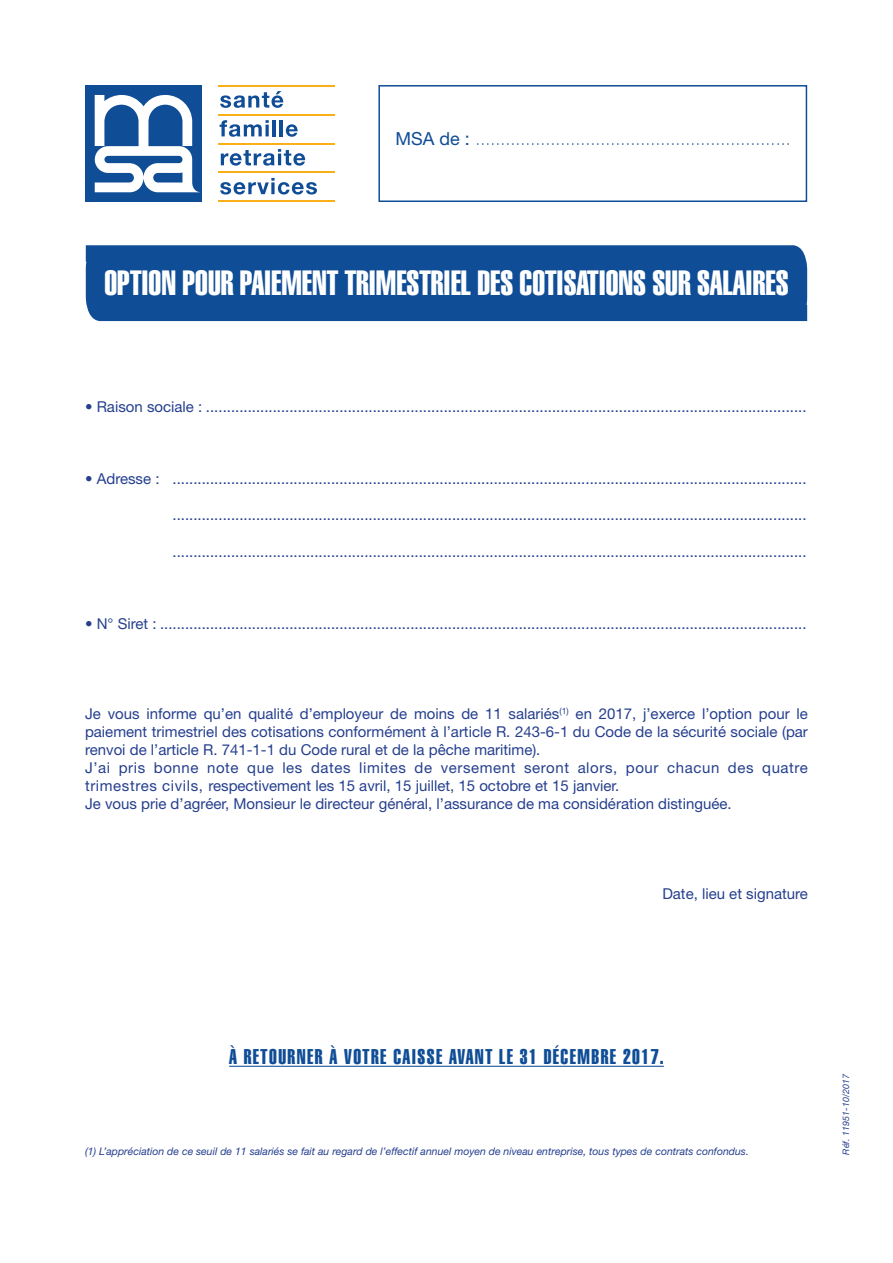
<style>
.page{position:relative;width:893px;height:1263px;background:#fff}
.page>*{position:absolute;margin:0;border:0;box-sizing:border-box;transform-origin:0 0}
.t1{font:34.5px "Helvetica LT Std Extra Comp";color:#fff}
.t2{font:21px "Helvetica LT Std Extra Comp";letter-spacing:.07em;color:#0f4d96}
.t3{font:100 18px "Helvetica Neue";color:#0f4d96}
.t4{font:15px/18px "Helvetica Neue";color:#253f8e;text-align:justify}
.t5{font:15px/18px "Helvetica Neue";letter-spacing:.04em;color:#253f8e}
.t6{font:italic 10.5px "Helvetica Neue";color:#253f8e}
.t7{font:italic 9px "Helvetica Neue";color:#253f8e}
.s1{font-weight:400}
</style>
<div class="page">
<div style="left:86px;top:245px;width:721px;height:76px;background:#0f4d96"></div>
<svg style="left:220px;top:91px;width:63px;height:17px"></svg>
<svg style="left:220px;top:120px;width:49px;height:17px"></svg>
<svg style="left:265px;top:125px;width:4px;height:11px"></svg>
<hr style="left:272px;top:120px;width:4px;height:16px;background:#0f4d96">
<hr style="left:279px;top:120px;width:4px;height:16px;background:#0f4d96">
<svg style="left:286px;top:124px;width:12px;height:13px"></svg>
<svg style="left:221px;top:149px;width:84px;height:17px"></svg>
<svg style="left:220px;top:178px;width:97px;height:17px"></svg>
<hr style="left:218px;top:85px;width:116px;height:1px;background:#faaf18">
<hr style="left:218px;top:114px;width:116px;height:1px;background:#faaf18">
<hr style="left:218px;top:143px;width:116px;height:1px;background:#faaf18">
<hr style="left:218px;top:172px;width:116px;height:1px;background:#faaf18">
<hr style="left:218px;top:201px;width:116px;height:1px;background:#faaf18">
<div style="left:85px;top:85px;width:117px;height:117px;background:#0f4d96"></div>
<svg style="left:95px;top:95px;width:104px;height:97px"></svg>
<hr style="left:229px;top:1066px;width:435px;height:1px;background:#0f4d96">
<div style="left:378px;top:85px;width:429px;height:117px;border:2px solid #0f4d96"></div>
<p class="t3" style="left:395px;top:128px;width:397px"><span class="s1">MSA de :</span> ...............................................................</p>
<p class="t1" style="left:105px;top:262px;width:685px">OPTION POUR PAIEMENT TRIMESTRIEL DES COTISATIONS SUR SALAIRES</p>
<p class="t4" style="left:85px;top:398px;width:723px">• Raison sociale : ................................................................................................................................................</p>
<p class="t4" style="left:85px;top:470px;width:723px">• Adresse : ........................................................................................................................................................</p>
<p class="t4" style="left:173px;top:506px;width:635px">........................................................................................................................................................</p>
<p class="t4" style="left:173px;top:542px;width:635px">........................................................................................................................................................</p>
<p class="t4" style="left:85px;top:614px;width:723px">• N° Siret : ...........................................................................................................................................................</p>
<p class="t4" style="left:85px;top:704px;width:724px">Je vous informe qu’en qualité d’employeur de moins de 11 salariés<sup>(1)</sup> en 2017, j’exerce l’option pour le paiement trimestriel des cotisations conformément à l’article R. 243-6-1 du Code de la sécurité sociale (par renvoi de l’article R. 741-1-1 du Code rural et de la pêche maritime).</p>
<p class="t5" style="left:85px;top:758px;width:724px">J’ai pris bonne note que les dates limites de versement seront alors, pour chacun des quatre trimestres civils, respectivement les 15 avril, 15 juillet, 15 octobre et 15 janvier.</p>
<p class="t4" style="left:85px;top:794px;width:648px">Je vous prie d’agréer, Monsieur le directeur général, l’assurance de ma considération distinguée.</p>
<p class="t4" style="left:662px;top:884px;width:147px">Date, lieu et signature</p>
<p class="t2" style="left:229px;top:1044px;width:436px">À RETOURNER À VOTRE CAISSE AVANT LE 31 DÉCEMBRE 2017.</p>
<p class="t6" style="left:85px;top:1145px;width:665px">(1) L’appréciation de ce seuil de 11 salariés se fait au regard de l’effectif annuel moyen de niveau entreprise, tous types de contrats confondus.</p>
<p class="t7" style="left:840px;top:1154px;width:82px;rotate:-90deg">Réf. 11951-10/2017</p>
</div>
